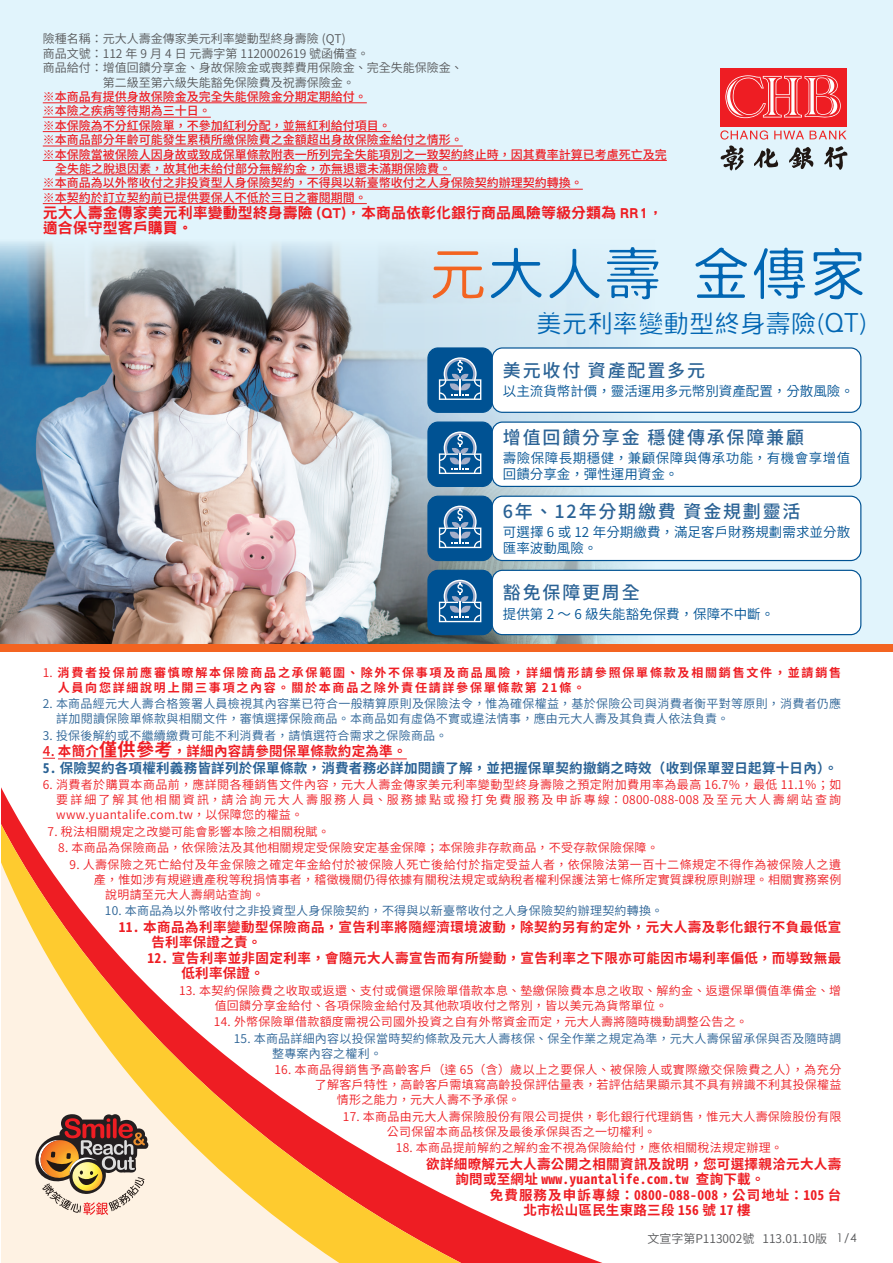
<style>
.page{position:relative;width:893px;height:1263px;background:#fff}
.page>*{position:absolute;margin:0;border:0;box-sizing:border-box;transform-origin:0 0}
.t1{font:300 58.5px "Han Wang Hei";color:#0166b3}
.t2{font:300 25.5px "Han Wang Hei";color:#0166b3}
.t3{font:500 18px "Noto Sans CJ Ktc";letter-spacing:.1em;color:#2a6295}
.t4{font:15px/15.8px "DF Hei Std W9";color:#ee1d23}
.t5{font:700 13.5px/15px "Noto Sans Mono CJ Ktc";letter-spacing:.025em;color:#ee1d23}
.t6{font:600 13.5px/16.2px "Noto Sans CJ Ktc";color:#005293}
.t7{font:700 13.5px "Noto Sans Mono CJ Ktc";letter-spacing:.02em;color:#2a6295}
.t8{font:600 13.5px/16.2px "Noto Sans CJ Ktc";letter-spacing:.035em;color:#005293}
.t9{font:600 12px/15px "Noto Sans CJ Ktc";letter-spacing:.02em;color:#ee1d23}
.t10{font:500 12px "Noto Sans CJ Ktc";color:#ee1d23}
.t11{font:600 12px/15px "Noto Sans CJ Ktc";letter-spacing:.02em;color:#2a6295}
.t12{font:600 12px "Noto Sans CJ Ktc";color:#57585a}
.t13{font:700 12px/15px "Noto Sans CJ Ktc";letter-spacing:.15em;color:#ee1d23}
.t14{font:600 12px "Noto Sans CJ Ktc";letter-spacing:.045em;color:#ee1d23}
.s1{color:#f36421}
.s2{font-weight:600}
.s3{font-family:"Noto Sans CJ Ktc";font-weight:500}
.s4{font-size:18px}
.s5{font-family:"Century Gothic";font-weight:400}
</style>
<div class="page">
<div style="left:0;top:0;width:893px;height:650px;background:#e1f4fc"></div>
<img style="left:0;top:328px;width:407px;height:316px">
<svg style="left:407px;top:145px;width:247px;height:499px"></svg>
<svg style="left:0;top:191px;width:654px;height:137px"></svg>
<svg style="left:2px;top:759px;width:600px;height:504px"></svg>
<svg style="left:32px;top:1114px;width:116px;height:101px;background:#b99b87"></svg>
<div style="left:720px;top:68px;width:127px;height:58px;background:#ee1d23"></div>
<svg style="left:725px;top:75px;width:116px;height:43px"></svg>
<svg style="left:720px;top:130px;width:128px;height:41px"></svg>
<div style="left:0;top:644px;width:893px;height:8px;background:#f36421"></div>
<hr style="left:43px;top:102px;width:324px;height:1px;background:#ee1d23">
<hr style="left:43px;top:117px;width:168px;height:1px;background:#ee1d23">
<hr style="left:43px;top:131px;width:348px;height:1px;background:#ee1d23">
<hr style="left:43px;top:146px;width:420px;height:1px;background:#ee1d23">
<hr style="left:43px;top:160px;width:624px;height:1px;background:#ee1d23">
<hr style="left:55px;top:174px;width:396px;height:1px;background:#ee1d23">
<hr style="left:43px;top:189px;width:540px;height:1px;background:#ee1d23">
<hr style="left:43px;top:203px;width:324px;height:1px;background:#ee1d23">
<div style="left:428px;top:348px;width:64px;height:64px;background:#005293;border-radius:10px"></div>
<div style="left:427px;top:347px;width:66px;height:66px;border:1px solid #005293;border-radius:10px"></div>
<svg style="left:491px;top:347px;width:371px;height:66px;background:#f3f7fa"></svg>
<div style="left:428px;top:422px;width:64px;height:64px;background:#005293;border-radius:10px"></div>
<div style="left:427px;top:421px;width:66px;height:66px;border:1px solid #005293;border-radius:10px"></div>
<svg style="left:491px;top:421px;width:371px;height:67px;background:#f3f7fa"></svg>
<div style="left:428px;top:496px;width:64px;height:64px;background:#005293;border-radius:10px"></div>
<div style="left:427px;top:496px;width:66px;height:65px;border:1px solid #005293;border-radius:10px"></div>
<svg style="left:491px;top:495px;width:371px;height:67px;background:#f3f7f9"></svg>
<div style="left:428px;top:570px;width:64px;height:65px;background:#005293;border-radius:10px"></div>
<div style="left:427px;top:570px;width:66px;height:65px;border:1px solid #005293;border-radius:10px"></div>
<svg style="left:491px;top:569px;width:371px;height:67px;background:#f2f6f9"></svg>
<svg style="left:439px;top:357px;width:42px;height:43px"></svg>
<svg style="left:439px;top:580px;width:42px;height:42px"></svg>
<svg style="left:439px;top:506px;width:42px;height:42px"></svg>
<svg style="left:439px;top:431px;width:42px;height:43px"></svg>
<svg style="left:43px;top:758px;width:12px;height:1px"></svg>
<hr style="left:58px;top:758px;width:41px;height:1px;background:#ee1d23">
<hr style="left:99px;top:758px;width:74px;height:1px;background:#ee1d23">
<hr style="left:173px;top:758px;width:234px;height:1px;background:#ee1d23">
<p class="t12" style="left:43px;top:32px;width:304px">險種名稱：元大人壽金傳家美元利率變動型終身壽險 (QT)</p>
<p class="t12" style="left:43px;top:47px;width:328px">商品文號：112 年 9 月 4 日 元壽字第 1120002619 號函備查。</p>
<p class="t12" style="left:43px;top:61px;width:421px">商品給付：增值回饋分享金、身故保險金或喪葬費用保險金、完全失能保險金、</p>
<p class="t12" style="left:103px;top:75px;width:253px">第二級至第六級失能豁免保險費及祝壽保險金。</p>
<p class="t10" style="left:43px;top:90px;width:325px">※本商品有提供身故保險金及完全失能保險金分期定期給付。</p>
<p class="t10" style="left:43px;top:104px;width:169px">※本險之疾病等待期為三十日。</p>
<p class="t10" style="left:43px;top:119px;width:349px">※本保險為不分紅保險單，不參加紅利分配，並無紅利給付項目。</p>
<p class="t10" style="left:43px;top:133px;width:421px">※本商品部分年齡可能發生累積所繳保險費之金額超出身故保險金給付之情形。</p>
<p class="t10" style="left:43px;top:147px;width:625px">※本保險當被保險人因身故或致成保單條款附表一所列完全失能項別之一致契約終止時，因其費率計算已考慮死亡及完</p>
<p class="t10" style="left:55px;top:162px;width:397px">全失能之脫退因素，故其他未給付部分無解約金，亦無退還未滿期保險費。</p>
<p class="t10" style="left:43px;top:176px;width:541px">※本商品為以外幣收付之非投資型人身保險契約，不得與以新臺幣收付之人身保險契約辦理契約轉換。</p>
<p class="t10" style="left:43px;top:191px;width:325px">※本契約於訂立契約前已提供要保人不低於三日之審閱期間。</p>
<p class="t4" style="left:43px;top:204px;width:622px">元大人壽金傳家美元利率變動型終身壽險 (QT)，本商品依彰化銀行商品風險等級分類為 RR1，適合保守型客戶購買。</p>
<h1 class="t1" style="left:428px;top:243px;width:440px"><span class="s1">元</span>大人壽 金傳家</h1>
<h2 class="t2" style="left:536px;top:310px;width:332px">美元利率變動型終身壽險(QT)</h2>
<h3 class="t3" style="left:503px;top:360px;width:204px">美元收付 資產配置多元</h3>
<p class="t6" style="left:503px;top:384px;width:353px">以主流貨幣計價，靈活運用多元幣別資產配置，分散風險。</p>
<h3 class="t3" style="left:503px;top:427px;width:303px">增值回饋分享金 穩健傳承保障兼顧</h3>
<p class="t8" style="left:503px;top:450px;width:349px">壽險保障長期穩健，兼顧保障與傳承功能，有機會享增值回饋分享金，彈性運用資金。</p>
<h3 class="t3" style="left:503px;top:501px;width:299px">6年、12年分期繳費 資金規劃靈活</h3>
<p class="t6" style="left:503px;top:524px;width:349px">可選擇 6 或 12 年分期繳費，滿足客戶財務規劃需求並分散匯率波動風險。</p>
<h3 class="t3" style="left:503px;top:583px;width:138px">豁免保障更周全</h3>
<p class="t6" style="left:503px;top:606px;width:273px">提供第 2 ～ 6 級失能豁免保費，保障不中斷。</p>
<p class="t13" style="left:58px;top:665px;width:785px;text-indent:-15px"><span class="s2">1.</span> 消費者投保前應審慎暸解本保險商品之承保範圍、除外不保事項及商品風險，詳細情形請參照保單條款及相關銷售文件，並請銷售人員向您詳細說明上開三事項之內容。關於本商品之除外責任請詳參保單條款第 21條。</p>
<p class="t11" style="left:56px;top:696px;width:786px;text-indent:-14px">2. 本商品經元大人壽合格簽署人員檢視其內容業已符合一般精算原則及保險法令，惟為確保權益，基於保險公司與消費者衡平對等原則，消費者仍應詳加閱讀保險單條款與相關文件，審慎選擇保險商品。本商品如有虛偽不實或違法情事，應由元大人壽及其負責人依法負責。</p>
<p class="t11" style="left:43px;top:728px;width:406px">3. 投保後解約或不繼續繳費可能不利消費者，請慎選符合需求之保險商品。</p>
<p class="t5" style="left:43px;top:744px;width:365px"><span class="s3">4.</span> 本簡介<span class="s4">僅供參考</span>，詳細內容請參閱保單條款約定為準。</p>
<p class="t7" style="left:43px;top:760px;width:796px">5. 保險契約各項權利義務皆詳列於保單條款，消費者務必詳加閱讀了解，並把握保單契約撤銷之時效（收到保單翌日起算十日內）。</p>
<p class="t9" style="left:56px;top:777px;width:786px;text-align:justify;text-indent:-14px">6. 消費者於購買本商品前，應詳閱各種銷售文件內容，元大人壽金傳家美元利率變動型終身壽險之預定附加費用率為最高 16.7％，最低 11.1％；如要詳細了解其他相關資訊，請洽詢元大人壽服務人員、服務據點或撥打免費服務及申訴專線：0800-088-008及至元大人壽網站查詢www.yuantalife.com.tw，以保障您的權益。</p>
<p class="t9" style="left:48px;top:824px;width:284px">7. 稅法相關規定之改變可能會影響本險之相關稅賦。</p>
<p class="t9" style="left:58px;top:840px;width:602px">8. 本商品為保險商品，依保險法及其他相關規定受保險安定基金保障；本保險非存款商品，不受存款保險保障。</p>
<p class="t9" style="left:70px;top:857px;width:773px">9. 人壽保險之死亡給付及年金保險之確定年金給付於被保險人死亡後給付於指定受益人者，依保險法第一百十二條規定不得作為被保險人之遺</p>
<p class="t9" style="left:94px;top:872px;width:749px">產，惟如涉有規避遺產稅等稅捐情事者，稽徵機關仍得依據有關稅法規定或納稅者權利保護法第七條所定實質課稅原則辦理。相關實務案例</p>
<p class="t9" style="left:105px;top:887px;width:160px">說明請至元大人壽網站查詢。</p>
<p class="t11" style="left:105px;top:903px;width:560px">10. 本商品為以外幣收付之非投資型人身保險契約，不得與以新臺幣收付之人身保險契約辦理契約轉換。</p>
<p class="t5" style="left:152px;top:919px;width:691px;text-indent:-33px">11. 本商品為利率變動型保險商品，宣告利率將隨經濟環境波動，除契約另有約定外，元大人壽及彰化銀行不負最低宣告利率保證之責。</p>
<p class="t5" style="left:182px;top:951px;width:661px;text-indent:-34px">12. 宣告利率並非固定利率，會隨元大人壽宣告而有所變動，宣告利率之下限亦可能因市場利率偏低，而導致無最低利率保證。</p>
<p class="t9" style="left:215px;top:983px;width:628px;text-indent:-36px">13. 本契約保險費之收取或返還、支付或償還保險單借款本息、墊繳保險費本息之收取、解約金、返還保單價值準備金、增值回饋分享金給付、各項保險金給付及其他款項收付之幣別，皆以美元為貨幣單位。</p>
<p class="t9" style="left:214px;top:1014px;width:535px">14. 外幣保險單借款額度需視公司國外投資之自有外幣資金而定，元大人壽將隨時機動調整公告之。</p>
<p class="t11" style="left:272px;top:1031px;width:570px;text-indent:-38px">15. 本商品詳細內容以投保當時契約條款及元大人壽核保、保全作業之規定為準，元大人壽保留承保與否及隨時調整專案內容之權利。</p>
<p class="t14" style="left:274px;top:1063px;width:568px">16. 本商品得銷售予高齡客戶（達 65（含）歲以上之要保人、被保險人或實際繳交保險費之人），為充分</p>
<p class="t9" style="left:315px;top:1077px;width:528px">了解客戶特性，高齡客戶需填寫高齡投保評估量表，若評估結果顯示其不具有辨識不利其投保權益</p>
<p class="t9" style="left:337px;top:1092px;width:185px">情形之能力，元大人壽不予承保。</p>
<p class="t9" style="left:387px;top:1109px;width:456px;text-indent:-44px">17. 本商品由元大人壽保險股份有限公司提供，彰化銀行代理銷售，惟元大人壽保險股份有限公司保留本商品核保及最後承保與否之一切權利。</p>
<p class="t9" style="left:396px;top:1140px;width:389px">18. 本商品提前解約之解約金不視為保險給付，應依相關稅法規定辦理。</p>
<p class="t5" style="left:455px;top:1156px;width:387px;text-indent:-29px">欲詳細暸解元大人壽公開之相關資訊及說明，您可選擇親洽元大人壽詢問或至網址 www.yuantalife.com.tw 查詢下載。</p>
<p class="t5" style="left:523px;top:1188px;width:320px;text-indent:-33px">免費服務及申訴專線：0800-088-008，公司地址：105 台北市松山區民生東路三段 156 號 17 樓</p>
<p class="t12" style="left:647px;top:1231px;width:211px">文宣字第P113002號 113.01.10版 <span class="s5">1/4</span></p>
</div>
